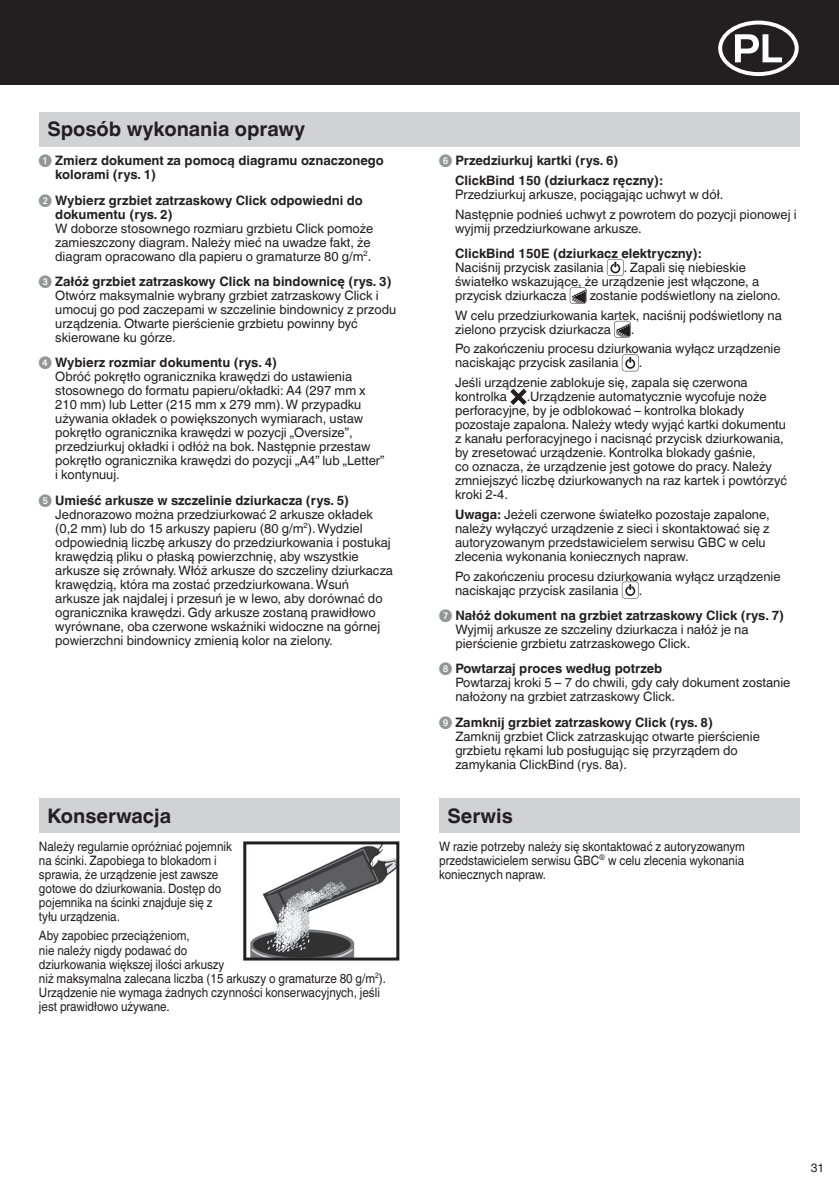
<style>
.page{position:relative;width:839px;height:1191px;background:#fff}
.page>*{position:absolute;margin:0;border:0;box-sizing:border-box;transform-origin:0 0}
.t1{font:700 20px "Helvetica Linotype";color:#231f20}
.t2{font:13px/14px "Helvetica Linotype";color:#231f20}
.t3{font:13px/14px "Helvetica Linotype";color:#231f20;scale:.9 1}
.t4{font:700 13px/14px "Helvetica Linotype";color:#231f20}
.t5{font:12px "Helvetica Linotype";color:#231f20}
.s1{font-family:"European Pi One";font-weight:400;color:#939598}
.s2{font-family:"European Pi One";color:#939598}
.s3{font-weight:700}
.s4{font-weight:400}
</style>
<div class="page">
<div style="left:0;top:0;width:838px;height:84px;background:#231f20"></div>
<div style="left:39px;top:113px;width:760px;height:34px;background:#d1d2d4"></div>
<svg style="left:606px;top:259px;width:17px;height:17px"></svg>
<svg style="left:569px;top:287px;width:17px;height:17px"></svg>
<svg style="left:614px;top:321px;width:16px;height:16px"></svg>
<svg style="left:621px;top:354px;width:17px;height:17px"></svg>
<svg style="left:510px;top:388px;width:16px;height:17px"></svg>
<svg style="left:621px;top:581px;width:17px;height:17px"></svg>
<div style="left:439px;top:798px;width:360px;height:34px;background:#d1d2d4"></div>
<div style="left:39px;top:798px;width:360px;height:34px;background:#d1d2d4"></div>
<img style="left:250px;top:845px;width:145px;height:111px">
<div style="left:243px;top:841px;width:156px;height:119px;border:3px solid #231f20"></div>
<p class="t1" style="left:47px;top:118px;width:259px">Sposób wykonania oprawy</p>
<p class="t4" style="left:55px;top:154px;width:330px;text-indent:-16px"><span class="s1">1</span> Zmierz dokument za pomocą diagramu oznaczonego kolorami (rys. 1)</p>
<p class="t2" style="left:55px;top:193px;width:319px;text-indent:-16px"><span class="s2">2</span> <span class="s3">Wybierz grzbiet zatrzaskowy Click odpowiedni do dokumentu (rys. 2)<br></span>W doborze stosownego rozmiaru grzbietu Click pomoże zamieszczony diagram. Należy mieć na uwadze fakt, że diagram opracowano dla papieru o gramaturze 80 g/m<sup>2</sup>.</p>
<p class="t2" style="left:55px;top:274px;width:342px;text-indent:-16px"><span class="s2">3</span> <span class="s3">Załóż grzbiet zatrzaskowy Click na bindownicę (rys. 3)<br></span>Otwórz maksymalnie wybrany grzbiet zatrzaskowy Click i umocuj go pod zaczepami w szczelinie bindownicy z przodu urządzenia. Otwarte pierścienie grzbietu powinny być skierowane ku górze.</p>
<p class="t2" style="left:55px;top:356px;width:330px;text-indent:-16px"><span class="s2">4</span> <span class="s3">Wybierz rozmiar dokumentu (rys. 4)<br></span>Obróć pokrętło ogranicznika krawędzi do ustawienia stosownego do formatu papieru/okładki: A4 (297 mm x 210 mm) lub Letter (215 mm x 279 mm). W przypadku używania okładek o powiększonych wymiarach, ustaw pokrętło ogranicznika krawędzi w pozycji „Oversize”, przedziurkuj okładki i odłóż na bok. Następnie przestaw pokrętło ogranicznika krawędzi do pozycji „A4” lub „Letter” i kontynuuj.</p>
<p class="t2" style="left:55px;top:493px;width:339px;text-indent:-16px"><span class="s2">5</span> <span class="s3">Umieść arkusze w szczelinie dziurkacza (rys. 5)<br></span>Jednorazowo można przedziurkować 2 arkusze okładek (0,2 mm) lub do 15 arkuszy papieru (80 g/m<sup>2</sup>). Wydziel odpowiednią liczbę arkuszy do przedziurkowania i postukaj krawędzią pliku o płaską powierzchnię, aby wszystkie arkusze się zrównały. Włóż arkusze do szczeliny dziurkacza krawędzią, która ma zostać przedziurkowana. Wsuń arkusze jak najdalej i przesuń je w lewo, aby dorównać do ogranicznika krawędzi. Gdy arkusze zostaną prawidłowo wyrównane, oba czerwone wskaźniki widoczne na górnej powierzchni bindownicy zmienią kolor na zielony.</p>
<p class="t1" style="left:47px;top:803px;width:125px">Konserwacja</p>
<p class="t3" style="left:39px;top:839px;width:216px">Należy regularnie opróżniać pojemnik na ścinki. Zapobiega to blokadom i sprawia, że urządzenie jest zawsze gotowe do dziurkowania. Dostęp do pojemnika na ścinki znajduje się z tyłu urządzenia.</p>
<p class="t3" style="left:39px;top:928px;width:387px">Aby zapobiec przeciążeniom,<br>nie należy nigdy podawać do<br>dziurkowania większej ilości arkuszy<br>niż maksymalna zalecana liczba (15 arkuszy o gramaturze 80 g/m<sup>2</sup>).<br>Urządzenie nie wymaga żadnych czynności konserwacyjnych, jeśli jest prawidłowo używane.</p>
<p class="t4" style="left:439px;top:154px;width:181px"><span class="s1">6</span> Przedziurkuj kartki (rys. 6)</p>
<p class="t2" style="left:455px;top:173px;width:269px"><span class="s3">ClickBind 150 (dziurkacz ręczny):<br></span>Przedziurkuj arkusze, pociągając uchwyt w dół.</p>
<p class="t2" style="left:455px;top:207px;width:343px">Następnie podnieś uchwyt z powrotem do pozycji pionowej i wyjmij przedziurkowane arkusze.</p>
<p class="t4" style="left:455px;top:246px;width:247px">ClickBind 150E (dziurkacz elektryczny):<br><span class="s4">Naciśnij przycisk zasilania</span></p>
<p class="t2" style="left:455px;top:260px;width:305px;text-indent:168px">. Zapali się niebieskie światełko wskazujące, że urządzenie jest włączone, a przycisk dziurkacza</p>
<p class="t2" style="left:589px;top:288px;width:192px">zostanie podświetlony na zielono.</p>
<p class="t2" style="left:455px;top:308px;width:328px">W celu przedziurkowania kartek, naciśnij podświetlony na zielono przycisk dziurkacza</p>
<p class="t2" style="left:630px;top:322px;width:5px">.</p>
<p class="t2" style="left:455px;top:342px;width:327px">Po zakończeniu procesu dziurkowania wyłącz urządzenie naciskając przycisk zasilania</p>
<p class="t2" style="left:638px;top:356px;width:5px">.</p>
<p class="t2" style="left:455px;top:375px;width:294px">Jeśli urządzenie zablokuje się, zapala się czerwona kontrolka</p>
<p class="t2" style="left:455px;top:389px;width:333px;text-indent:71px">.Urządzenie automatycznie wycofuje noże perforacyjne, by je odblokować – kontrolka blokady pozostaje zapalona. Należy wtedy wyjąć kartki dokumentu z kanału perforacyjnego i nacisnąć przycisk dziurkowania, by zresetować urządzenie. Kontrolka blokady gaśnie,<br>co oznacza, że urządzenie jest gotowe do pracy. Należy zmniejszyć liczbę dziurkowanych na raz kartek i powtórzyć kroki 2-4.</p>
<p class="t2" style="left:455px;top:507px;width:316px"><span class="s3">Uwaga:</span> Jeżeli czerwone światełko pozostaje zapalone, należy wyłączyć urządzenie z sieci i skontaktować się z autoryzowanym przedstawicielem serwisu GBC w celu zlecenia wykonania koniecznych napraw.</p>
<p class="t2" style="left:455px;top:569px;width:327px">Po zakończeniu procesu dziurkowania wyłącz urządzenie naciskając przycisk zasilania</p>
<p class="t2" style="left:638px;top:583px;width:5px">.</p>
<p class="t2" style="left:455px;top:608px;width:330px;text-indent:-16px"><span class="s2">7</span> <span class="s3">Nałóż dokument na grzbiet zatrzaskowy Click (rys. 7)<br></span>Wyjmij arkusze ze szczeliny dziurkacza i nałóż je na pierścienie grzbietu zatrzaskowego Click.</p>
<p class="t2" style="left:455px;top:661px;width:336px;text-indent:-16px"><span class="s2">8</span> <span class="s3">Powtarzaj proces według potrzeb<br></span>Powtarzaj kroki 5 – 7 do chwili, gdy cały dokument zostanie nałożony na grzbiet zatrzaskowy Click.</p>
<p class="t2" style="left:455px;top:715px;width:306px;text-indent:-16px"><span class="s2">9</span> <span class="s3">Zamknij grzbiet zatrzaskowy Click (rys. 8)<br></span>Zamknij grzbiet Click zatrzaskując otwarte pierścienie grzbietu rękami lub posługując się przyrządem do zamykania ClickBind (rys. 8a).</p>
<p class="t1" style="left:447px;top:803px;width:67px">Serwis</p>
<p class="t3" style="left:439px;top:839px;width:341px;text-align:justify">W razie potrzeby należy się skontaktować z autoryzowanym przedstawicielem serwisu GBC<sup>®</sup> w celu zlecenia wykonania koniecznych napraw.</p>
<p class="t5" style="left:810px;top:1160px;width:15px">31</p>
</div>
